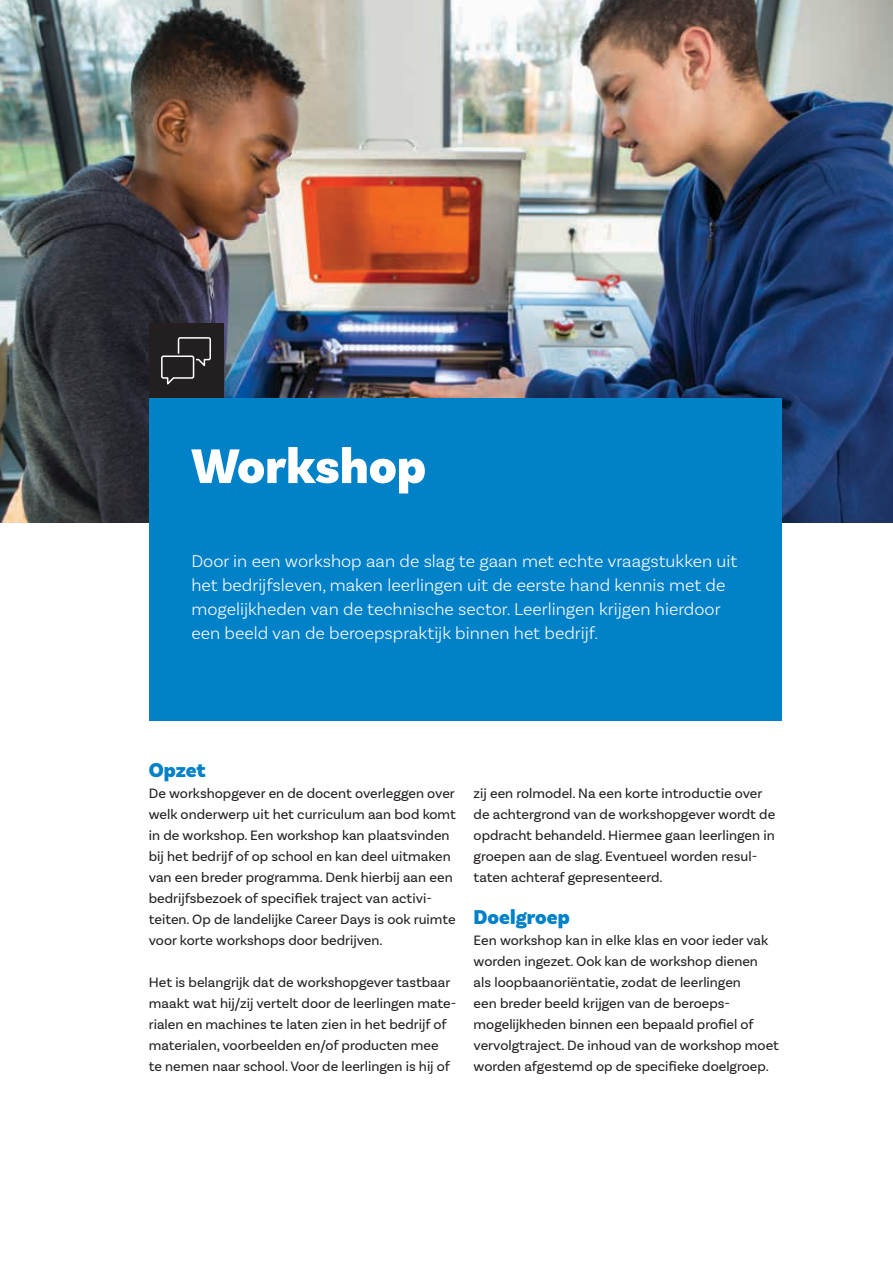
<style>
.page{position:relative;width:893px;height:1263px;background:#fff}
.page>*{position:absolute;margin:0;border:0;box-sizing:border-box;transform-origin:0 0}
.t1{font:900 51px "Basic Sans";color:#fff}
.t2{font:900 21px "Basic Sans";color:#0081c8}
.t3{font:300 18px/24px "Basic Sans";color:#fff}
.t4{font:14.25px/21px "Basic Sans";color:#231f20}
</style>
<div class="page">
<img style="left:0;top:0;width:893px;height:522px">
<div style="left:149px;top:398px;width:632px;height:322px;background:#0081c8"></div>
<div style="left:149px;top:324px;width:74px;height:74px;background:#231f20"></div>
<svg style="left:161px;top:337px;width:50px;height:48px"></svg>
<h1 class="t1" style="left:191px;top:435px;width:236px">Workshop</h1>
<p class="t3" style="left:191px;top:549px;width:548px">Door in een workshop aan de slag te gaan met echte vraagstukken uit het bedrijfsleven, maken leerlingen uit de eerste hand kennis met de mogelijkheden van de technische sector. Leerlingen krijgen hierdoor een beeld van de beroepspraktijk binnen het bedrijf.</p>
<h2 class="t2" style="left:149px;top:757px;width:59px">Opzet</h2>
<p class="t4" style="left:149px;top:783px;width:309px">De workshopgever en de docent overleggen over welk onderwerp uit het curriculum aan bod komt in de workshop. Een workshop kan plaatsvinden bij het bedrijf of op school en kan deel uitmaken van een breder programma. Denk hierbij aan een bedrijfsbezoek of specifiek traject van activi&shy;teiten. Op de landelijke Career Days is ook ruimte voor korte workshops door bedrijven.</p>
<p class="t4" style="left:149px;top:972px;width:309px">Het is belangrijk dat de workshopgever tastbaar maakt wat hij/zij vertelt door de leerlingen mate&shy;rialen en machines te laten zien in het bedrijf of materialen, voorbeelden en/of producten mee<br>te nemen naar school. Voor de leerlingen is hij of</p>
<p class="t4" style="left:474px;top:783px;width:303px">zij een rolmodel. Na een korte introductie over de achtergrond van de workshopgever wordt de opdracht behandeld. Hiermee gaan leerlingen in groepen aan de slag. Eventueel worden resul&shy;taten achteraf gepresenteerd.</p>
<h2 class="t2" style="left:474px;top:904px;width:98px">Doelgroep</h2>
<p class="t4" style="left:474px;top:930px;width:307px">Een workshop kan in elke klas en voor ieder vak worden ingezet. Ook kan de workshop dienen als loopbaanoriëntatie, zodat de leerlingen<br>een breder beeld krijgen van de beroeps&shy;mogelijkheden binnen een bepaald profiel of vervolgtraject. De inhoud van de workshop moet worden afgestemd op de specifieke doelgroep.</p>
</div>
